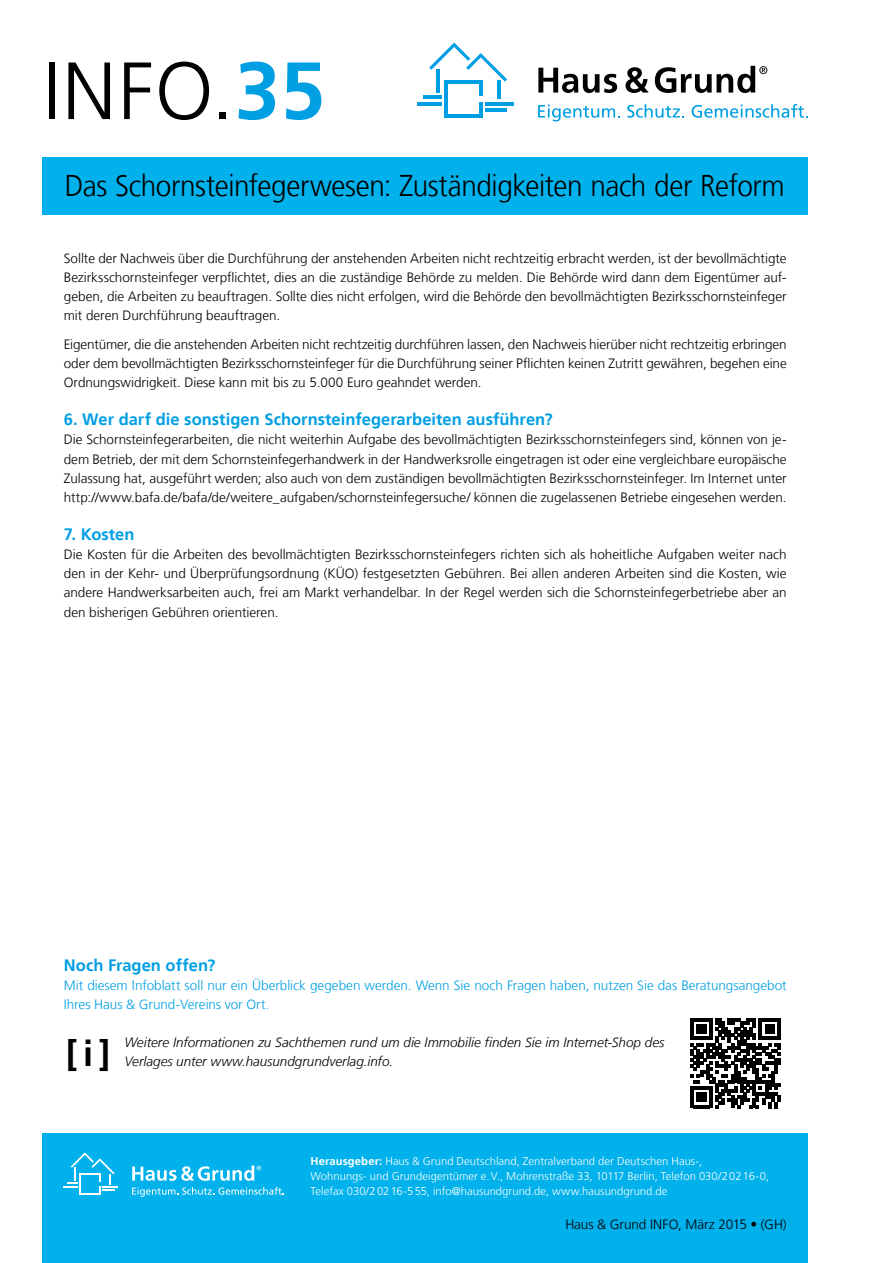
<style>
.page{position:relative;width:893px;height:1263px;background:#fff}
.page>*{position:absolute;margin:0;border:0;box-sizing:border-box;transform-origin:0 0}
.t1{font:300 81px "Frutiger LT";color:#000}
.t2{font:700 36px "Frutiger LT";color:#000}
.t3{font:300 30px "Frutiger LT";letter-spacing:-.015em;color:#000;scale:.93 1}
.t4{font:700 16.5px "Frutiger LT";color:#009fe3}
.t5{font:300 13.5px/19.2px "Frutiger LT";color:#000;text-align:justify}
.t6{font:300 13.5px/19.2px "Frutiger LT";color:#009fe3}
.t7{font:italic 300 13.5px/19.2px "Frutiger LT";color:#000}
.t8{font:300 11.25px/15px "Frutiger LT";letter-spacing:.005em;color:#fff}
.s1{font-weight:700;color:#009fe3}
.s2{font-weight:700}
</style>
<div class="page">
<hr style="left:445px;top:80px;width:3px;height:38px;background:#009fe3">
<hr style="left:479px;top:102px;width:3px;height:16px;background:#009fe3">
<hr style="left:445px;top:114px;width:37px;height:4px;background:#009fe3">
<hr style="left:445px;top:80px;width:37px;height:3px;background:#009fe3">
<hr style="left:485px;top:108px;width:22px;height:3px;background:#009fe3">
<hr style="left:485px;top:102px;width:28px;height:3px;background:#009fe3">
<hr style="left:479px;top:80px;width:3px;height:16px;background:#009fe3">
<hr style="left:498px;top:81px;width:3px;height:18px;background:#009fe3">
<hr style="left:423px;top:96px;width:19px;height:3px;background:#009fe3">
<hr style="left:417px;top:102px;width:25px;height:3px;background:#009fe3">
<hr style="left:436px;top:69px;width:3px;height:24px;background:#009fe3">
<svg style="left:429px;top:43px;width:78px;height:39px"></svg>
<svg style="left:538px;top:68px;width:79px;height:25px"></svg>
<svg style="left:625px;top:67px;width:24px;height:26px"></svg>
<svg style="left:655px;top:66px;width:112px;height:27px"></svg>
<svg style="left:538px;top:105px;width:82px;height:16px"></svg>
<svg style="left:627px;top:104px;width:57px;height:14px"></svg>
<svg style="left:692px;top:104px;width:116px;height:14px"></svg>
<div style="left:43px;top:1133px;width:765px;height:130px;background:#00b1eb"></div>
<svg style="left:64px;top:1152px;width:54px;height:43px"></svg>
<svg style="left:132px;top:1165px;width:129px;height:16px"></svg>
<svg style="left:132px;top:1187px;width:152px;height:10px"></svg>
<div style="left:43px;top:157px;width:765px;height:58px;background:#00b1eb"></div>
<svg style="left:691px;top:1018px;width:90px;height:90px"></svg>
<h1 class="t1" style="left:43px;top:45px;width:284px">INFO.<span class="s1">35</span></h1>
<h3 class="t3" style="left:65px;top:168px;width:776px">Das Schornsteinfegerwesen: Zuständigkeiten nach der Reform</h3>
<p class="t5" style="left:64px;top:248px;width:724px">Sollte der Nachweis über die Durchführung der anstehenden Arbeiten nicht rechtzeitig erbracht werden, ist der bevollmächtigte Bezirksschornsteinfeger verpflichtet, dies an die zuständige Behörde zu melden. Die Behörde wird dann dem Eigentümer auf&shy;geben, die Arbeiten zu beauftragen. Sollte dies nicht erfolgen, wird die Behörde den bevollmächtigten Bezirksschornsteinfeger mit deren Durchführung beauftragen.</p>
<p class="t5" style="left:64px;top:335px;width:724px">Eigentümer, die die anstehenden Arbeiten nicht rechtzeitig durchführen lassen, den Nachweis hierüber nicht rechtzeitig erbringen oder dem bevollmächtigten Bezirksschornsteinfeger für die Durchführung seiner Pflichten keinen Zutritt gewähren, begehen eine Ordnungswidrigkeit. Diese kann mit bis zu 5.000 Euro geahndet werden.</p>
<p class="t4" style="left:64px;top:410px;width:490px">6. Wer darf die sonstigen Schornsteinfegerarbeiten ausführen?</p>
<p class="t5" style="left:64px;top:430px;width:724px">Die Schornsteinfegerarbeiten, die nicht weiterhin Aufgabe des bevollmächtigten Bezirksschornsteinfegers sind, können von je&shy;dem Betrieb, der mit dem Schornsteinfegerhandwerk in der Handwerksrolle eingetragen ist oder eine vergleichbare europäische Zulassung hat, ausgeführt werden; also auch von dem zuständigen bevollmächtigten Bezirksschornsteinfeger. Im Internet unter http://www.bafa.de/bafa/de/weitere_aufgaben/schornsteinfegersuche/ können die zugelassenen Betriebe eingesehen werden.</p>
<p class="t4" style="left:64px;top:525px;width:72px">7. Kosten</p>
<p class="t5" style="left:64px;top:545px;width:724px">Die Kosten für die Arbeiten des bevollmächtigten Bezirksschornsteinfegers richten sich als hoheitliche Aufgaben weiter nach den in der Kehr- und Überprüfungsordnung (KÜO) festgesetzten Gebühren. Bei allen anderen Arbeiten sind die Kosten, wie andere Handwerksarbeiten auch, frei am Markt verhandelbar. In der Regel werden sich die Schornsteinfegerbetriebe aber an den bisherigen Gebühren orientieren.</p>
<p class="t4" style="left:64px;top:955px;width:153px">Noch Fragen offen?</p>
<p class="t6" style="left:64px;top:976px;width:724px">Mit diesem Infoblatt soll nur ein Überblick gegeben werden. Wenn Sie noch Fragen haben, nutzen Sie das Beratungsangebot<br>Ihres Haus &amp; Grund-Vereins vor Ort.</p>
<h2 class="t2" style="left:66px;top:1033px;width:46px">[i]</h2>
<p class="t7" style="left:124px;top:1033px;width:541px">Weitere Informationen zu Sachthemen rund um die Immobilie finden Sie im Internet-Shop des<br>Verlages unter www.hausundgrundverlag.info.</p>
<p class="t8" style="left:310px;top:1154px;width:460px"><span class="s2">Herausgeber:</span> Haus &amp; Grund Deutschland, Zentralverband der Deutschen Haus-,<br>Wohnungs- und Grundeigentümer e.V., Mohrenstraße 33, 10117 Berlin, Telefon 030/20216-0,<br>Telefax 030/20216-555, info@hausundgrund.de, www.hausundgrund.de</p>
<p class="t5" style="left:565px;top:1215px;width:223px">Haus &amp; Grund INFO, März 2015 • (GH)</p>
</div>
